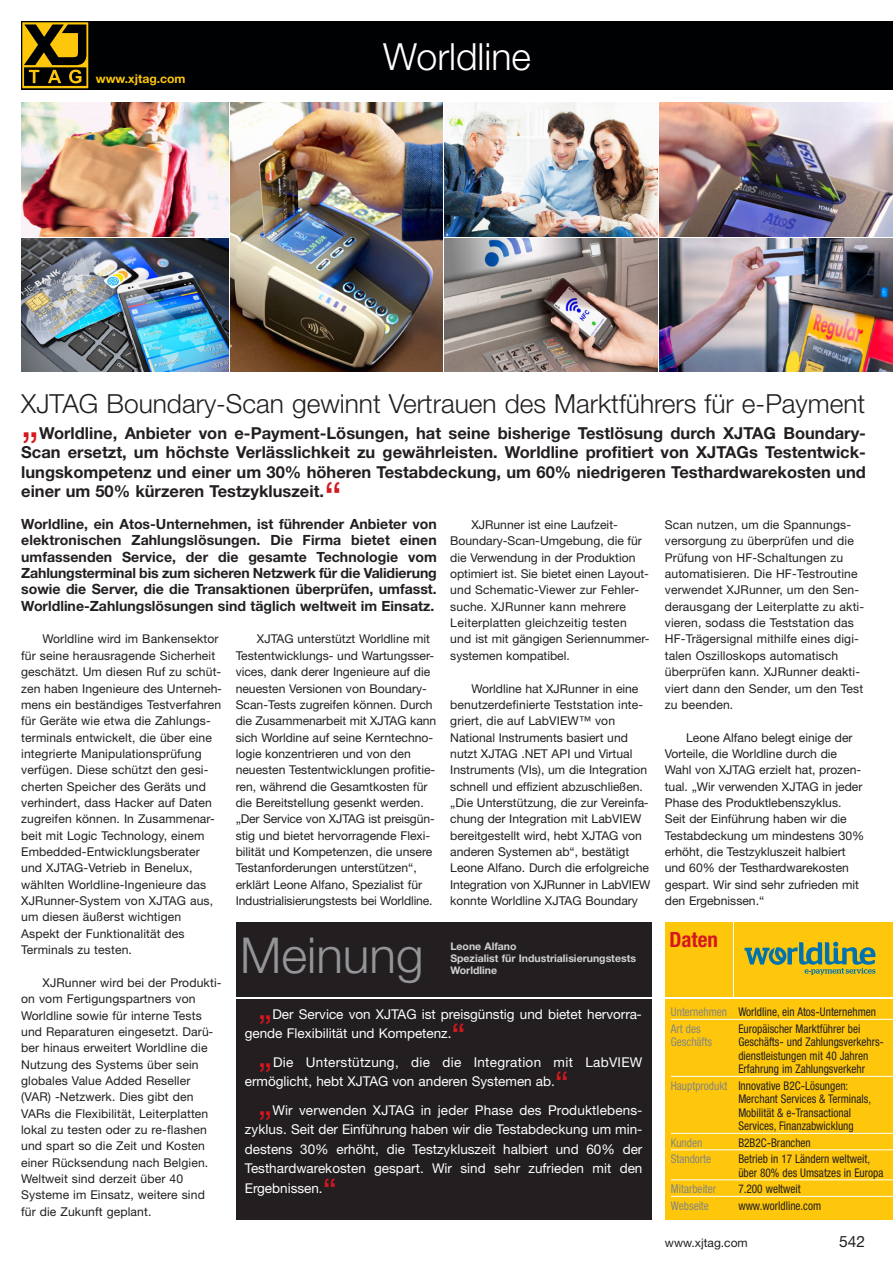
<style>
.page{position:relative;width:893px;height:1263px;background:#fff}
.page>*{position:absolute;margin:0;border:0;box-sizing:border-box;transform-origin:0 0}
.t1{font:300 49.5px "Helvetica Neue LT";color:#939598}
.t2{font:42px "Helvetica Neue LT";color:#d5171f}
.t3{font:300 37.5px "Helvetica Neue LT";color:#fff}
.t4{font:33px "Helvetica Neue LT";color:#d5171f}
.t5{font:300 26.25px "Helvetica Neue LT";color:#231f20}
.t6{font:700 condensed 21px "Helvetica Neue";color:#d5171f}
.t7{font:700 16.5px/19.5px "Helvetica Neue LT";color:#231f20;text-align:justify}
.t8{font:15.6px "Helvetica Neue LT";color:#231f20}
.t9{font:700 14.1px/16.4px "Helvetica Neue LT";color:#231f20;text-align:justify}
.t10{font:13.5px/19.5px "Helvetica Neue LT";color:#fff}
.t11{font:13.5px/19.5px "Helvetica Neue LT";letter-spacing:.02em;color:#fff}
.t12{font:12.15px/16.4px "Helvetica Neue LT";color:#231f20}
.t13{font:700 12.15px "Helvetica Neue LT";color:#fec70c}
.t14{font:condensed 12px/13.5px "Helvetica Neue";color:#231f20;scale:.94 1}
.t15{font:condensed 12px "Helvetica Neue";color:#868680;scale:.94 1}
.t16{font:12px "Helvetica Neue LT";color:#231f20}
.t17{font:700 10.5px/12px "Helvetica Neue LT";color:#d1d2d4}
.s1{color:#868680}
.s2{font-family:"Helvetica Neue LT";font-stretch:normal}
</style>
<div class="page">
<div style="left:21px;top:21px;width:872px;height:68px;background:#000103"></div>
<svg style="left:22px;top:22px;width:66px;height:66px"></svg>
<div style="left:236px;top:999px;width:415px;height:220px;background:#231f20"></div>
<div style="left:735px;top:922px;width:158px;height:75px;background:#fec70c"></div>
<svg style="left:744px;top:942px;width:131px;height:33px"></svg>
<div style="left:665px;top:922px;width:67px;height:75px;background:#fec70c"></div>
<div style="left:665px;top:999px;width:228px;height:220px;background:#fec70c"></div>
<hr style="left:671px;top:1019px;width:222px;height:1px;background:#fff">
<hr style="left:671px;top:1076px;width:222px;height:1px;background:#fff">
<hr style="left:671px;top:1133px;width:222px;height:1px;background:#fff">
<hr style="left:671px;top:1149px;width:222px;height:1px;background:#fff">
<hr style="left:671px;top:1179px;width:222px;height:1px;background:#fff">
<hr style="left:671px;top:1196px;width:222px;height:1px;background:#fff">
<div style="left:236px;top:922px;width:415px;height:75px;background:#231f20"></div>
<img style="left:230px;top:102px;width:213px;height:269px">
<img style="left:445px;top:102px;width:212px;height:134px">
<img style="left:445px;top:238px;width:212px;height:133px">
<img style="left:659px;top:102px;width:234px;height:134px">
<img style="left:21px;top:102px;width:207px;height:134px">
<img style="left:21px;top:238px;width:207px;height:133px">
<img style="left:659px;top:238px;width:234px;height:133px">
<p class="t13" style="left:96px;top:71px;width:91px">www.xjtag.com</p>
<h3 class="t3" style="left:383px;top:33px;width:149px">Worldline</h3>
<h3 class="t5" style="left:21px;top:388px;width:846px">XJTAG Boundary-Scan gewinnt Vertrauen des Marktführers für e-Payment</h3>
<h2 class="t2" style="left:21px;top:397px;width:19px">„</h2>
<p class="t7" style="left:21px;top:423px;width:846px;text-indent:18px">Worldline, Anbieter von e-Payment-Lösungen, hat seine bisherige Testlösung durch XJTAG Boundary-Scan ersetzt, um höchste Verlässlichkeit zu gewährleisten. Worldline profitiert von XJTAGs Testentwick&shy;lungskompetenz und einer um 30% höheren Testabdeckung, um 60% niedrigeren Testhardwarekosten und einer um 50% kürzeren Testzykluszeit.</p>
<h2 class="t2" style="left:324px;top:472px;width:19px">“</h2>
<p class="t9" style="left:21px;top:515px;width:417px">Worldline, ein Atos-Unternehmen, ist führender Anbieter von elektronischen Zahlungslösungen. Die Firma bietet einen umfassenden Service, der die gesamte Technologie vom Zahlungsterminal bis zum sicheren Netzwerk für die Validierung sowie die Server, die die Transaktionen überprüfen, umfasst.<br>Worldline-Zahlungslösungen sind täglich weltweit im Einsatz.</p>
<p class="t12" style="left:450px;top:516px;width:201px;text-indent:21px">XJRunner ist eine Laufzeit-<br>Boundary-Scan-Umgebung, die für die Verwendung in der Produktion optimiert ist. Sie bietet einen Layout&shy;und Schematic-Viewer zur Fehler&shy;suche. XJRunner kann mehrere<br>Leiterplatten gleichzeitig testen und ist mit gängigen Seriennummer&shy;systemen kompatibel.</p>
<p class="t12" style="left:450px;top:680px;width:202px;text-indent:21px">Worldline hat XJRunner in eine benutzerdefinierte Teststation inte&shy;griert, die auf LabVIEW™ von National Instruments basiert und nutzt XJTAG .NET API und Virtual Instruments (VIs), um die Integration schnell und effizient abzuschließen. „Die Unterstützung, die zur Vereinfa&shy;chung der Integration mit LabVIEW bereitgestellt wird, hebt XJTAG von anderen Systemen ab“, bestätigt Leone Alfano. Durch die erfolgreiche Integration von XJRunner in LabVIEW konnte Worldline XJTAG Boundary</p>
<p class="t12" style="left:236px;top:631px;width:202px;text-indent:21px">XJTAG unterstützt Worldline mit Testentwicklungs- und Wartungsser&shy;vices, dank derer Ingenieure auf die neuesten Versionen von Boundary-Scan-Tests zugreifen können. Durch die Zusammenarbeit mit XJTAG kann sich Worldine auf seine Kerntechno&shy;logie konzentrieren und von den neuesten Testentwicklungen profitie&shy;ren, während die Gesamtkosten für die Bereitstellung gesenkt werden. „Der Service von XJTAG ist preisgün&shy;stig und bietet hervorragende Flexi&shy;bilität und Kompetenzen, die unsere Testanforderungen unterstützen“, erklärt Leone Alfano, Spezialist für Industrialisierungstests bei Worldline.</p>
<p class="t12" style="left:21px;top:631px;width:202px;text-indent:21px">Worldline wird im Bankensektor für seine herausragende Sicherheit geschätzt. Um diesen Ruf zu schüt&shy;zen haben Ingenieure des Unterneh&shy;mens ein beständiges Testverfahren für Geräte wie etwa die Zahlungs&shy;terminals entwickelt, die über eine integrierte Manipulationsprüfung verfügen. Diese schützt den gesi&shy;cherten Speicher des Geräts und verhindert, dass Hacker auf Daten zugreifen können. In Zusammenar&shy;beit mit Logic Technology, einem<br>Embedded-Entwicklungsberater und XJTAG-Vetrieb in Benelux, wählten Worldline-Ingenieure das<br>XJRunner-System von XJTAG aus, um diesen äußerst wichtigen<br>Aspekt der Funktionalität des<br>Terminals zu testen.</p>
<p class="t12" style="left:21px;top:974px;width:202px;text-indent:21px">XJRunner wird bei der Produkti&shy;on vom Fertigungspartners von<br>Worldline sowie für interne Tests und Reparaturen eingesetzt. Darü&shy;ber hinaus erweitert Worldline die<br>Nutzung des Systems über sein globales Value Added Reseller (VAR) -Netzwerk. Dies gibt den<br>VARs die Flexibilität, Leiterplatten lokal zu testen oder zu re-flashen und spart so die Zeit und Kosten einer Rücksendung nach Belgien.<br>Weltweit sind derzeit über 40<br>Systeme im Einsatz, weitere sind für die Zukunft geplant.</p>
<h1 class="t1" style="left:240px;top:925px;width:185px">Meinung</h1>
<p class="t17" style="left:450px;top:940px;width:187px">Leone Alfano<br>Spezialist für Industrialisierungstests<br>Worldline</p>
<p class="t10" style="left:245px;top:1004px;width:398px;text-indent:28px">Der Service von XJTAG ist preisgünstig und bietet hervorra&shy;gende Flexibilität und Kompetenz.</p>
<h3 class="t4" style="left:258px;top:987px;width:16px">„</h3>
<h3 class="t4" style="left:451px;top:1016px;width:16px">“</h3>
<p class="t11" style="left:245px;top:1052px;width:399px;text-indent:28px">Die Unterstützung, die die Integration mit LabVIEW ermöglicht, hebt XJTAG von anderen Systemen ab.</p>
<h3 class="t4" style="left:258px;top:1035px;width:16px">„</h3>
<h3 class="t4" style="left:555px;top:1064px;width:16px">“</h3>
<p class="t10" style="left:245px;top:1100px;width:399px;text-align:justify;text-indent:28px">Wir verwenden XJTAG in jeder Phase des Produktlebens&shy;zyklus. Seit der Einführung haben wir die Testabdeckung um min&shy;destens 30% erhöht, die Testzykluszeit halbiert und 60% der Testhardwarekosten gespart. Wir sind sehr zufrieden mit den Ergebnissen.</p>
<h3 class="t4" style="left:258px;top:1083px;width:16px">„</h3>
<h3 class="t4" style="left:323px;top:1170px;width:16px">“</h3>
<p class="t12" style="left:665px;top:516px;width:201px">Scan nutzen, um die Spannungs&shy;versorgung zu überprüfen und die<br>Prüfung von HF-Schaltungen zu automatisieren. Die HF-Testroutine verwendet XJRunner, um den Sen&shy;derausgang der Leiterplatte zu akti&shy;vieren, sodass die Teststation das<br>HF-Trägersignal mithilfe eines digi&shy;talen Oszilloskops automatisch überprüfen kann. XJRunner deakti&shy;viert dann den Sender, um den Test zu beenden.</p>
<p class="t12" style="left:665px;top:729px;width:201px;text-indent:21px">Leone Alfano belegt einige der<br>Vorteile, die Worldline durch die<br>Wahl von XJTAG erzielt hat, prozen&shy;tual. „Wir verwenden XJTAG in jeder<br>Phase des Produktlebenszyklus.<br>Seit der Einführung haben wir die<br>Testabdeckung um mindestens 30% erhöht, die Testzykluszeit halbiert und 60% der Testhardwarekosten gespart. Wir sind sehr zufrieden mit den Ergebnissen.“</p>
<h3 class="t6" style="left:669px;top:927px;width:50px">Daten</h3>
<p class="t14" style="left:671px;top:1004px;width:220px;line-height:16.5px"><span class="s1">Unternehmen</span> Worldline, ein Atos<span class="s2">-</span>Unternehmen<br><span class="s1">Art des</span></p>
<p class="t14" style="left:738px;top:1022px;width:131px">Europäischer Marktführer bei</p>
<p class="t15" style="left:671px;top:1035px;width:45px">Geschäfts</p>
<p class="t14" style="left:738px;top:1035px;width:156px">Geschäfts<span class="s2">-</span> und Zahlungsverkehrs&shy;dienstleistungen mit 40 Jahren<br>Erfahrung im Zahlungsverkehr</p>
<p class="t14" style="left:738px;top:1079px;width:143px;text-indent:-67px"><span class="s1">Hauptprodukt</span> Innovative B2C<span class="s2">-</span>Lösungen:<br>Merchant Services &amp; Terminals, Mobilität &amp; e<span class="s2">-</span>Transactional Services, Finanzabwicklung</p>
<p class="t15" style="left:671px;top:1136px;width:35px">Kunden</p>
<p class="t14" style="left:738px;top:1136px;width:79px">B2B2C<span class="s2">-</span>Branchen</p>
<p class="t15" style="left:671px;top:1152px;width:44px">Standorte</p>
<p class="t14" style="left:738px;top:1152px;width:156px">Betrieb in 17 Ländern weltweit, über 80% des Umsatzes in Europa</p>
<p class="t15" style="left:671px;top:1182px;width:50px">Mitarbeiter</p>
<p class="t14" style="left:738px;top:1182px;width:68px">7.200 weltweit</p>
<p class="t15" style="left:671px;top:1199px;width:42px">Webseite</p>
<p class="t14" style="left:738px;top:1199px;width:90px">www.worldline.com</p>
<p class="t16" style="left:665px;top:1236px;width:84px">www.xjtag.com</p>
<p class="t8" style="left:839px;top:1232px;width:28px">542</p>
</div>
